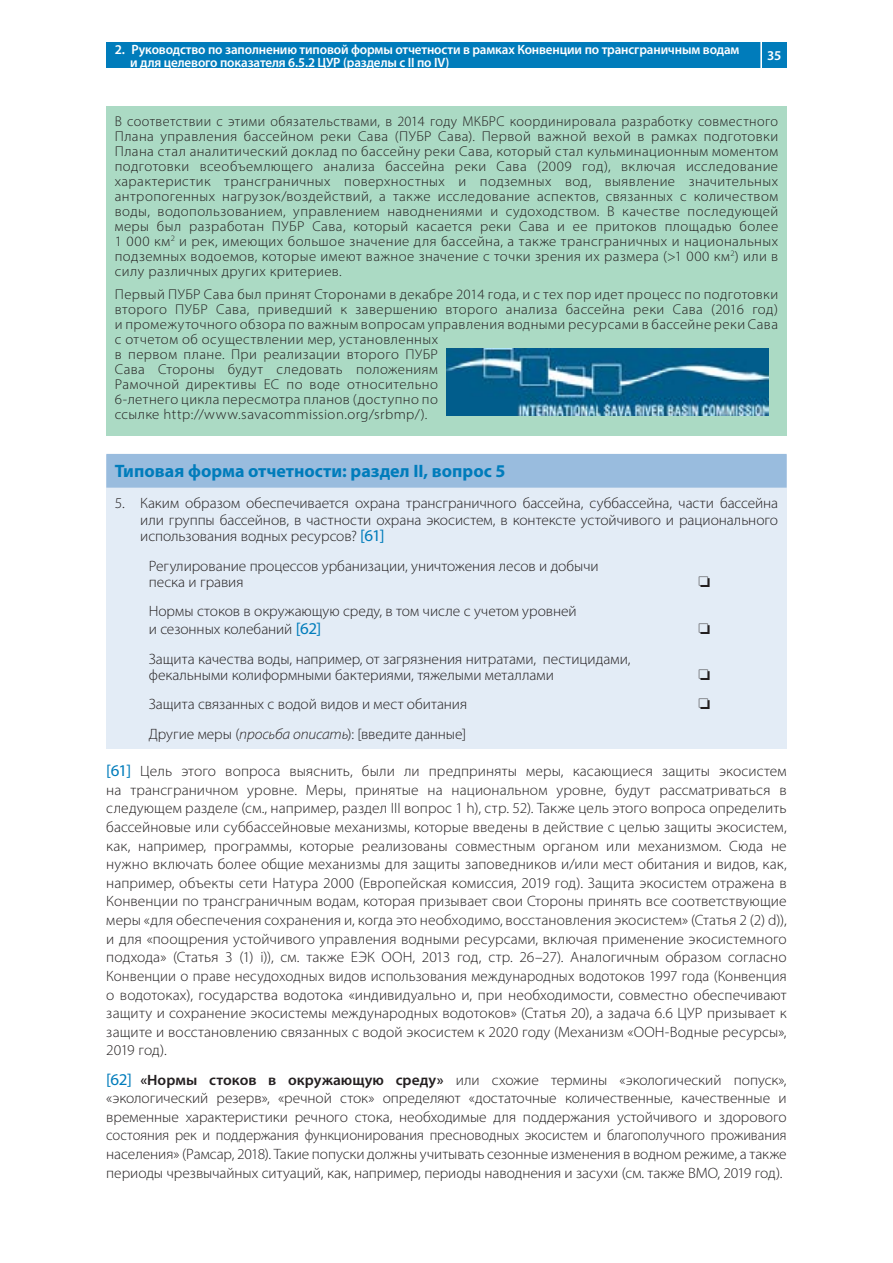
<style>
.page{position:relative;width:893px;height:1263px;background:#fff}
.page>*{position:absolute;margin:0;border:0;box-sizing:border-box;transform-origin:0 0}
.Titre_template{font:700 18px "Myriad Pro";color:#007cbb}
.Text_courant{font:300 15px/18.6px "Myriad Pro";color:#231f20;text-align:justify}
.Box_texte{font:300 14.25px/15px "Myriad Pro";letter-spacing:.03em;color:#231f20;text-align:justify}
.Box_texte-2{font:300 14.25px/15px "Myriad Pro";letter-spacing:.03em;color:#231f20;scale:1.04 1}
.t1{font:600 13.5px/13.5px "Myriad Pro";letter-spacing:-.01em;color:#fff}
.s1{font-weight:400;font-size:16.5px;color:#007cbb}
.s2{font-style:italic}
.s3{font-weight:600}
</style>
<div class="page">
<div style="left:762px;top:43px;width:25px;height:25px;background:#007cbb"></div>
<div style="left:106px;top:43px;width:655px;height:25px;background:#007cbb"></div>
<hr style="left:760px;top:36px;width:2px;height:50px;background:#fff">
<div style="left:106px;top:106px;width:681px;height:330px;background:#abdac4"></div>
<img style="left:446px;top:349px;width:323px;height:66px">
<div style="left:106px;top:455px;width:681px;height:293px;background:#e3ecf6"></div>
<div style="left:106px;top:454px;width:681px;height:34px;background:#99bcde"></div>
<p class="t1" style="left:130px;top:42px;width:611px;text-indent:-15px">2. Руководство по заполнению типовой формы отчетности в рамках Конвенции по трансграничным водам и для целевого показателя 6.5.2 ЦУР (разделы с II по IV)</p>
<p class="t1" style="left:767px;top:49px;width:16px">35</p>
<p class="Box_texte" style="left:115px;top:113px;width:665px">В соответствии с этими обязательствами, в 2014 году МКБРС координировала разработку совместного Плана управления бассейном реки Сава (ПУБР Сава). Первой важной вехой в рамках подготовки Плана стал аналитический доклад по бассейну реки Сава, который стал кульминационным моментом подготовки всеобъемлющего анализа бассейна реки Сава (2009 год), включая исследование характеристик трансграничных поверхностных и подземных вод, выявление значительных антропогенных нагрузок/воздействий, а также исследование аспектов, связанных с количеством воды, водопользованием, управлением наводнениями и судоходством. В качестве последующей меры был разработан ПУБР Сава, который касается реки Сава и ее притоков площадью более 1 000 км<sup>2</sup> и рек, имеющих большое значение для бассейна, а также трансграничных и национальных подземных водоемов, которые имеют важное значение с точки зрения их размера (&gt;1 000 км<sup>2</sup>) или в силу различных других критериев.</p>
<p class="Box_texte-2" style="left:115px;top:287px;width:639px">Первый ПУБР Сава был принят Сторонами в декабре 2014 года, и с тех пор идет процесс по подготовки второго ПУБР Сава, приведший к завершению второго анализа бассейна реки Сава (2016 год) и промежуточного обзора по важным вопросам управления водными ресурсами в бассейне реки Сава с отчетом об осуществлении мер, установленных<br>в первом плане. При реализации второго ПУБР<br>Сава Стороны будут следовать положениям<br>Рамочной директивы ЕС по воде относительно<br>6-летнего цикла пересмотра планов (доступно по<br>ссылке http://www.savacommission.org/srbmp/).</p>
<p class="Titre_template" style="left:115px;top:459px;width:392px">Типовая форма отчетности: раздел II, вопрос 5</p>
<p class="Text_courant" style="left:140px;top:495px;width:639px;line-height:16.5px;text-indent:-25px">5. Каким образом обеспечивается охрана трансграничного бассейна, суббассейна, части бассейна или группы бассейнов, в частности охрана экосистем, в контексте устойчивого и рационального использования водных ресурсов? <span class="s1">[61]</span></p>
<p class="Text_courant" style="left:149px;top:557px;width:451px;line-height:16.5px">Регулирование процессов урбанизации, уничтожения лесов и добычи песка и гравия</p>
<p class="Text_courant" style="left:149px;top:602px;width:429px;line-height:18px">Нормы стоков в окружающую среду, в том числе с учетом уровней и сезонных колебаний <span class="s1">[62]</span></p>
<p class="Text_courant" style="left:149px;top:650px;width:483px;line-height:16.5px">Защита качества воды, например, от загрязнения нитратами, пестицидами, фекальными колиформными бактериями, тяжелыми металлами</p>
<p class="Text_courant" style="left:149px;top:695px;width:320px">Защита связанных с водой видов и мест обитания</p>
<p class="Text_courant" style="left:149px;top:724px;width:319px">Другие меры (<span class="s2">просьба описать</span>): [введите данные]</p>
<p class="Text_courant" style="left:106px;top:762px;width:682px"><span class="s1">[61]</span> Цель этого вопроса выяснить, были ли предприняты меры, касающиеся защиты экосистем на трансграничном уровне. Меры, принятые на национальном уровне, будут рассматриваться в следующем разделе (см., например, раздел III вопрос 1 h), стр. 52). Также цель этого вопроса определить бассейновые или суббассейновые механизмы, которые введены в действие с целью защиты экосистем, как, например, программы, которые реализованы совместным органом или механизмом. Сюда не нужно включать более общие механизмы для защиты заповедников и/или мест обитания и видов, как, например, объекты сети Натура 2000 (Европейская комиссия, 2019 год). Защита экосистем отражена в Конвенции по трансграничным водам, которая призывает свои Стороны принять все соответствующие меры «для обеспечения сохранения и, когда это необходимо, восстановления экосистем» (Статья 2 (2) d)), и для «поощрения устойчивого управления водными ресурсами, включая применение экосистемного подхода» (Статья 3 (1) i)), см. также ЕЭК ООН, 2013 год, стр. 26–27). Аналогичным образом согласно Конвенции о праве несудоходных видов использования международных водотоков 1997 года (Конвенция о водотоках), государства водотока «индивидуально и, при необходимости, совместно обеспечивают защиту и сохранение экосистемы международных водотоков» (Статья 20), а задача 6.6 ЦУР призывает к защите и восстановлению связанных с водой экосистем к 2020 году (Механизм «ООН-Водные ресурсы», 2019 год).</p>
<p class="Text_courant" style="left:106px;top:1070px;width:682px"><span class="s1">[62]</span> <span class="s3">«Нормы стоков в окружающую среду»</span> или схожие термины «экологический попуск», «экологический резерв», «речной сток» определяют «достаточные количественные, качественные и временные характеристики речного стока, необходимые для поддержания устойчивого и здорового состояния рек и поддержания функционирования пресноводных экосистем и благополучного проживания населения» (Рамсар, 2018). Такие попуски должны учитывать сезонные изменения в водном режиме, а также периоды чрезвычайных ситуаций, как, например, периоды наводнения и засухи (см. также ВМО, 2019 год).</p>
</div>
